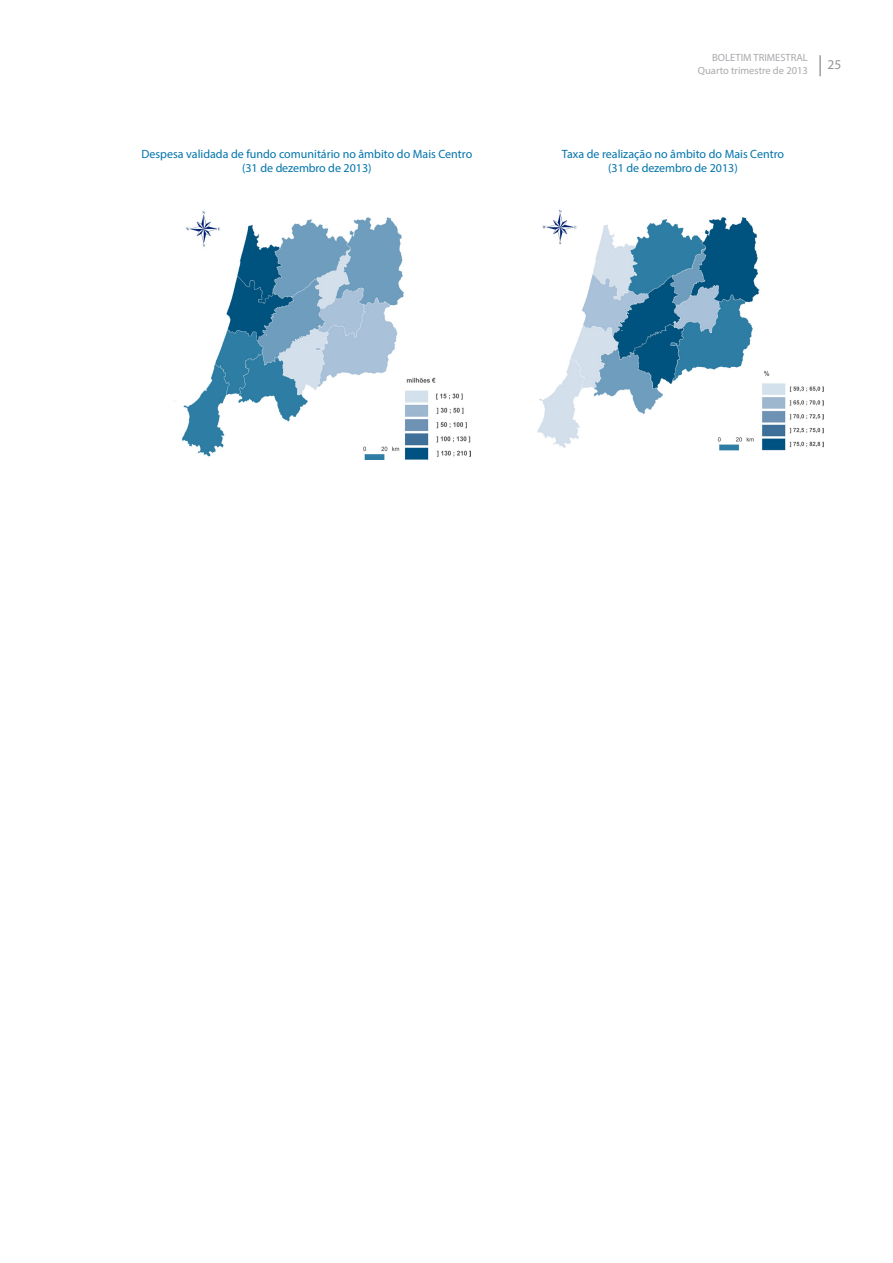
<style>
.page{position:relative;width:893px;height:1263px;background:#fff}
.page>*{position:absolute;margin:0;border:0;box-sizing:border-box;transform-origin:0 0}
.t1{font:13.5px "Myriad Pro";color:#939598}
.t2{font:12px/14.4px "Myriad Pro";color:#0073ab;text-align:center}
.t3{font:10.5px/12.6px "Myriad Pro";color:#a8a9ad;text-align:right}
.s1{font-size:21px}
</style>
<div class="page">
<img style="left:537px;top:210px;width:287px;height:241px">
<img style="left:174px;top:211px;width:296px;height:248px">
<p class="t3" style="left:698px;top:51px;width:112px">BOLETIM TRIMESTRAL<br>Quarto trimestre de 2013</p>
<p class="t1" style="left:818px;top:57px;width:25px"><span class="s1">|</span> 25</p>
<p class="t2" style="left:141px;top:147px;width:332px">Despesa validada de fundo comunitário no âmbito do Mais Centro (31 de dezembro de 2013)</p>
<p class="t2" style="left:562px;top:146px;width:224px">Taxa de realização no âmbito do Mais Centro (31 de dezembro de 2013)</p>
</div>
